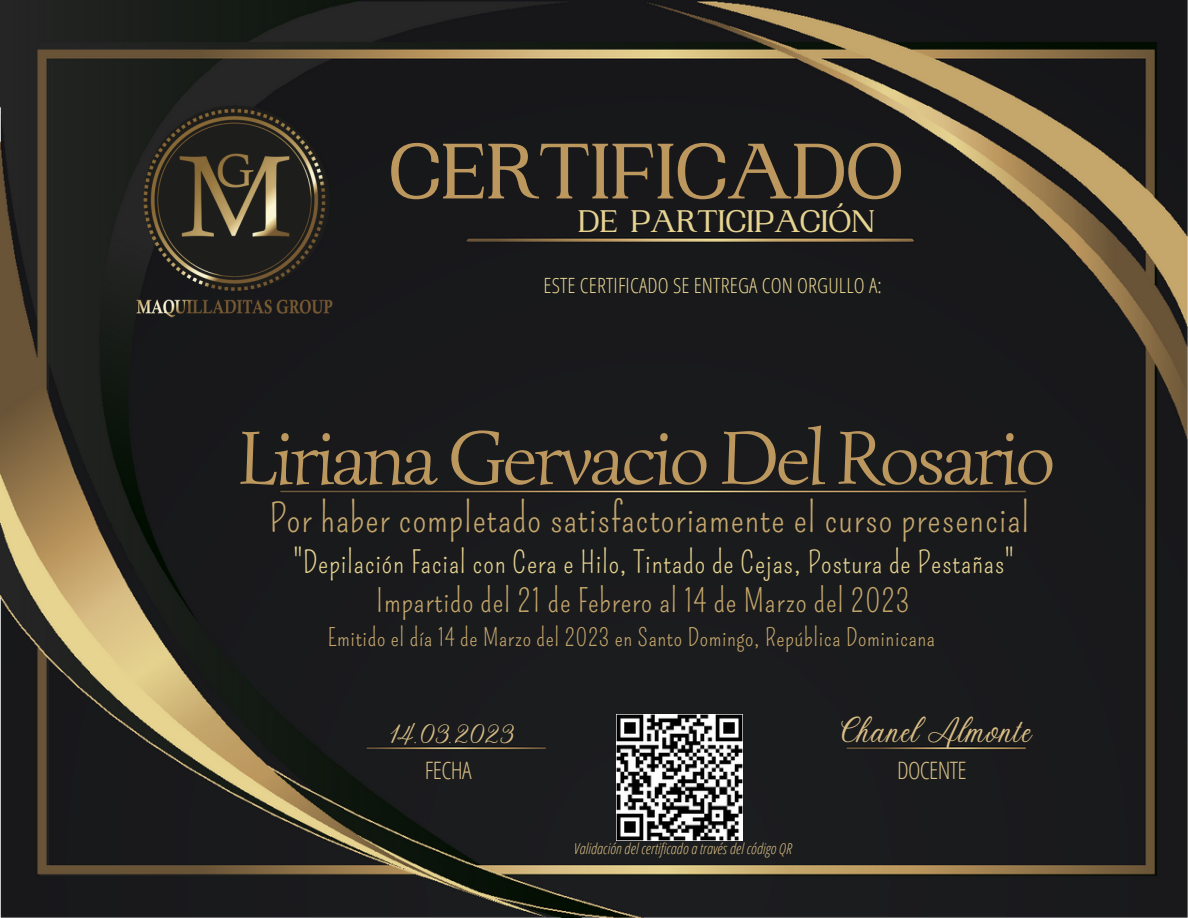
<style>
.page{position:relative;width:1188px;height:918px;background:#fff}
.page>*{position:absolute;margin:0;border:0;box-sizing:border-box;transform-origin:0 0}
.t1{font:500 82.95px "PP Woodland";letter-spacing:-.025em;color:#bc975e}
.t2{font:77.25px "Simonetta";letter-spacing:-.04em;color:#bc975e}
.t3{font:39px "Pompiere";letter-spacing:.025em;color:#c5a76c}
.t4{font:36px "Stoic";letter-spacing:.03em;color:#d9be85}
.t5{font:500 33px "PP Woodland";letter-spacing:-.025em;color:#e7d491}
.t6{font:31.5px "Pompiere";letter-spacing:.025em;color:#c5a76c}
.t7{font:30px "Pompiere";letter-spacing:.025em;color:#e7d491}
.t8{font:27px "Stoic";letter-spacing:.03em;color:#d9be85}
.t9{font:24px "Pompiere";letter-spacing:.025em;color:#c5a76c}
.t10{font:300 24px "Open Sans Condensed";letter-spacing:-.025em;color:#d9be85}
.t11{font:300 21px "Open Sans Condensed";letter-spacing:.01em;color:#e7d491}
.t12{font:italic 300 15px "Open Sans Condensed";letter-spacing:.01em;color:#d9be85}
</style>
<div class="page">
<img style="left:0;top:0;width:1188px;height:918px">
<img style="left:100px;top:102px;width:270px;height:216px">
<img style="left:616px;top:714px;width:126px;height:126px">
<h1 class="t1" style="left:388px;top:124px;width:518px">CERTIFICADO</h1>
<p class="t5" style="left:577px;top:202px;width:299px">DE PARTICIPACIÓN</p>
<p class="t11" style="left:544px;top:271px;width:340px">ESTE CERTIFICADO SE ENTREGA CON ORGULLO A:</p>
<h2 class="t2" style="left:238px;top:410px;width:819px">Liriana Gervacio Del Rosario</h2>
<h3 class="t3" style="left:269px;top:496px;width:761px">Por haber completado satisfactoriamente el curso presencial</h3>
<p class="t7" style="left:294px;top:545px;width:721px">"Depilación Facial con Cera e Hilo, Tintado de Cejas, Postura de Pestañas"</p>
<p class="t6" style="left:376px;top:583px;width:535px">Impartido del 21 de Febrero al 14 de Marzo del 2023</p>
<p class="t9" style="left:328px;top:623px;width:609px">Emitido el día 14 de Marzo del 2023 en Santo Domingo, República Dominicana</p>
<p class="t8" style="left:388px;top:721px;width:127px">14.03.2023</p>
<p class="t4" style="left:836px;top:713px;width:196px">Chanel Almonte</p>
<p class="t10" style="left:425px;top:753px;width:48px">FECHA</p>
<p class="t10" style="left:897px;top:753px;width:71px">DOCENTE</p>
<p class="t12" style="left:574px;top:838px;width:219px">Validación del certificado a través del código QR</p>
</div>
